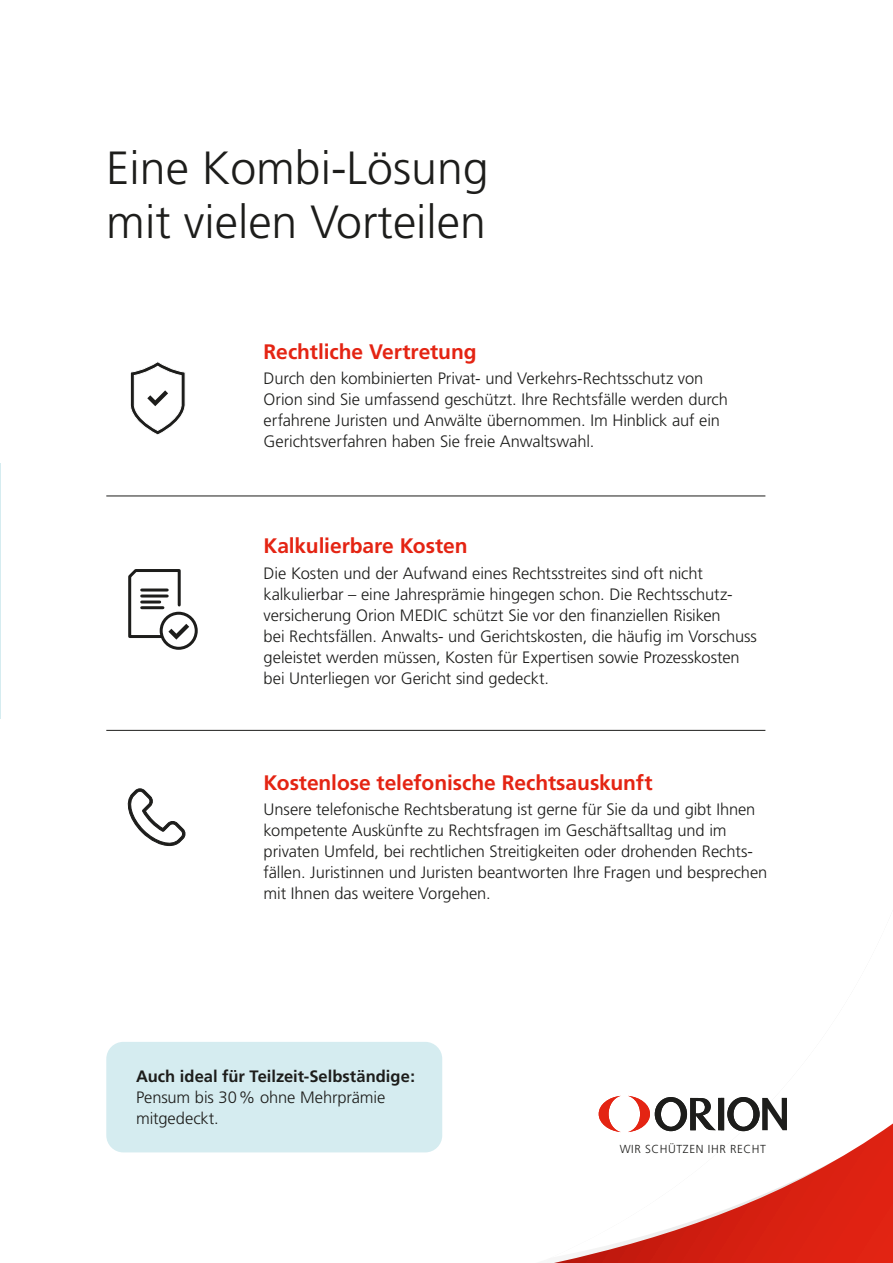
<style>
.page{position:relative;width:893px;height:1263px;background:#fff}
.page>*{position:absolute;margin:0;border:0;box-sizing:border-box;transform-origin:0 0}
.t1{font:300 46.5px/54px "Frutiger";color:#1d1d1b}
.t2{font:700 21px "Frutiger";letter-spacing:-.005em;color:#e42413}
.t3{font:300 16.5px/21px "Frutiger";letter-spacing:-.005em;color:#1d1d1b}
.t4{font:700 16.5px "Frutiger";color:#1d1d1b}
.t5{font:300 11.55px "Frutiger";letter-spacing:.05em;color:#1d1d1b}
</style>
<div class="page">
<svg style="left:554px;top:1123px;width:339px;height:140px"></svg>
<hr style="left:0;top:463px;width:1px;height:256px;background:#d5ecf0">
<svg style="left:130px;top:362px;width:56px;height:73px"></svg>
<svg style="left:599px;top:1096px;width:22px;height:36px"></svg>
<svg style="left:628px;top:1096px;width:159px;height:36px"></svg>
<svg style="left:127px;top:788px;width:59px;height:59px"></svg>
<hr style="left:106px;top:496px;width:659px;height:1px;background:#1d1d1b">
<hr style="left:106px;top:730px;width:659px;height:1px;background:#1d1d1b">
<svg style="left:161px;top:613px;width:35px;height:35px"></svg>
<div style="left:160px;top:612px;width:38px;height:38px;border:3px solid #1d1d1b;border-radius:50%"></div>
<svg style="left:128px;top:569px;width:61px;height:71px"></svg>
<hr style="left:142px;top:606px;width:21px;height:3px;background:#1d1d1b">
<div style="left:106px;top:1042px;width:336px;height:110px;background:#d5ecf0;border-radius:17px"></div>
<h1 class="t1" style="left:106px;top:141px;width:384px">Eine Kombi-Lösung mit vielen Vorteilen</h1>
<p class="t2" style="left:264px;top:339px;width:214px">Rechtliche Vertretung</p>
<p class="t3" style="left:264px;top:368px;width:466px">Durch den kombinierten Privat- und Verkehrs-Rechtsschutz von Orion sind Sie umfassend geschützt. Ihre Rechtsfälle werden durch erfahrene Juristen und Anwälte übernommen. Im Hinblick auf ein Gerichtsverfahren haben Sie freie Anwaltswahl.</p>
<p class="t2" style="left:264px;top:534px;width:205px">Kalkulierbare Kosten</p>
<p class="t3" style="left:264px;top:563px;width:495px">Die Kosten und der Aufwand eines Rechtsstreites sind oft nicht kalkulierbar – eine Jahresprämie hingegen schon. Die Rechtsschutz&shy;versicherung Orion MEDIC schützt Sie vor den finanziellen Risiken<br>bei Rechtsfällen. Anwalts- und Gerichtskosten, die häufig im Vorschuss geleistet werden müssen, Kosten für Expertisen sowie Prozesskosten bei Unterliegen vor Gericht sind gedeckt.</p>
<p class="t2" style="left:264px;top:770px;width:390px">Kostenlose telefonische Rechtsauskunft</p>
<p class="t3" style="left:264px;top:799px;width:505px">Unsere telefonische Rechtsberatung ist gerne für Sie da und gibt Ihnen kompetente Auskünfte zu Rechtsfragen im Geschäftsalltag und im privaten Umfeld, bei rechtlichen Streitigkeiten oder drohenden Rechts&shy;fällen. Juristinnen und Juristen beantworten Ihre Fragen und besprechen mit Ihnen das weitere Vorgehen.</p>
<p class="t4" style="left:136px;top:1067px;width:281px">Auch ideal für Teilzeit-Selbständige:</p>
<p class="t3" style="left:136px;top:1087px;width:251px">Pensum bis 30% ohne Mehrprämie mitgedeckt.</p>
<p class="t5" style="left:620px;top:1143px;width:148px">WIR SCHÜTZEN IHR RECHT</p>
</div>
